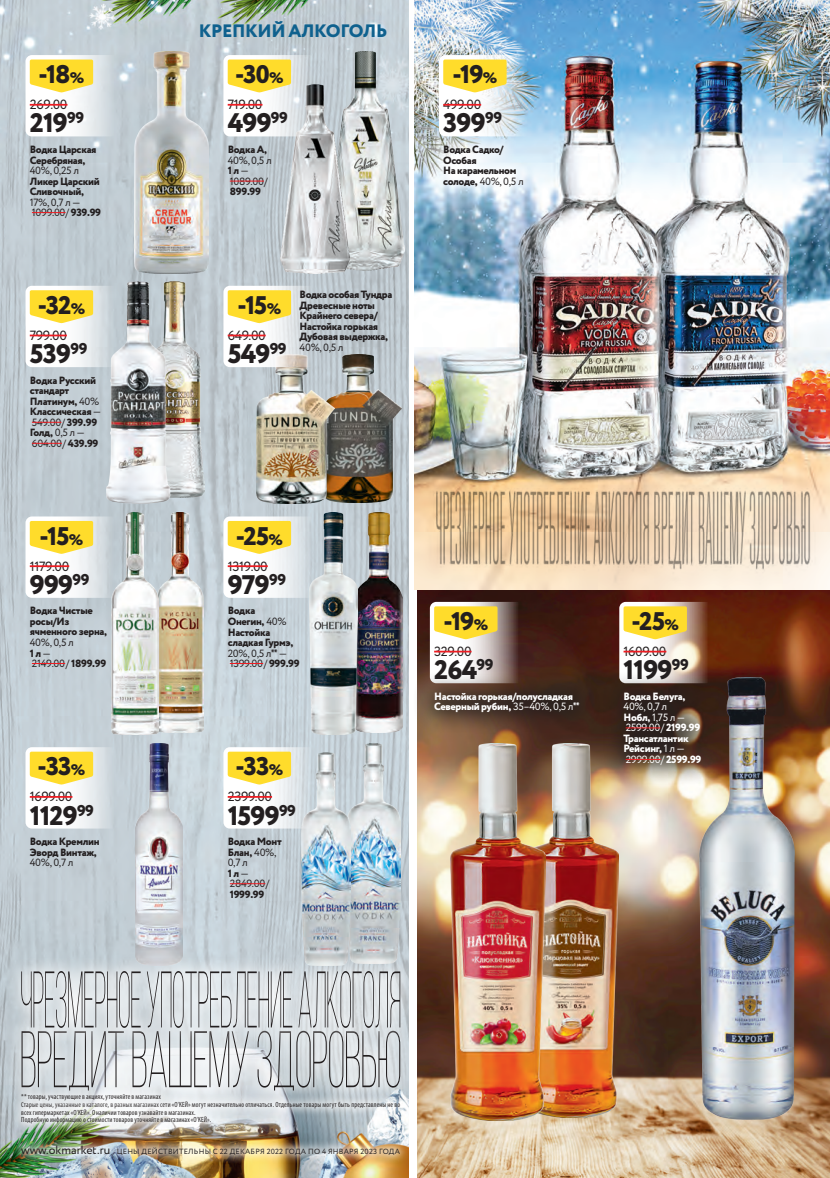
<style>
.page{position:relative;width:830px;height:1178px;background:#fff}
.page>*{position:absolute;margin:0;border:0;box-sizing:border-box;transform-origin:0 0}
.t1{font:800 26.85px "Circe";letter-spacing:-.03em;color:#231f20}
.t2{font:800 25.5px "Circe";letter-spacing:-.04em;color:#231f20}
.t3{font:800 18px "Circe";letter-spacing:-.015em;color:#0f618e}
.t4{font:13.35px "Circe";letter-spacing:-.03em;color:#231f20}
.t5{font:800 10.5px/10.5px "Circe";letter-spacing:-.03em;color:#231f20}
.t6{font:800 10.5px/10.5px "Circe";letter-spacing:-.03em;color:#fff}
.t7{font:10.5px/10.5px "Circe";letter-spacing:-.03em;color:#231f20}
.t8{font:condensed 7.5px/7.5px "Myriad Pro";letter-spacing:.02em;color:#231f20;scale:.95 1}
.t9{font:7.5px "Circe";letter-spacing:.03em;color:#231f20}
.s1{font-size:15.3px}
.s2{font-weight:800}
.s3{font-weight:400}
.s4{font-family:"PT Sans";font-weight:700;font-stretch:condensed}
.s5{font-size:12px}
</style>
<div class="page">
<img style="left:417px;top:589px;width:412px;height:589px">
<img style="left:415px;top:0;width:414px;height:589px">
<img style="left:0;top:0;width:408px;height:1178px">
<svg style="left:439px;top:55px;width:97px;height:81px"></svg>
<hr style="left:443px;top:104px;width:38px;height:2px;background:#ee1d23">
<svg style="left:443px;top:60px;width:63px;height:32px;background:#fddf43"></svg>
<svg style="left:428px;top:131px;width:110px;height:70px"></svg>
<img style="left:171px;top:282px;width:34px;height:216px">
<img style="left:107px;top:282px;width:64px;height:222px">
<svg style="left:25px;top:286px;width:98px;height:81px"></svg>
<hr style="left:30px;top:335px;width:37px;height:1px;background:#ee1d23">
<svg style="left:30px;top:290px;width:63px;height:33px;background:#fedf45"></svg>
<svg style="left:32px;top:422px;width:29px;height:1px"></svg>
<hr style="left:32px;top:443px;width:30px;height:1px;background:#ee1d23">
<img style="left:334px;top:354px;width:67px;height:148px">
<img style="left:256px;top:354px;width:78px;height:150px">
<svg style="left:223px;top:286px;width:98px;height:81px"></svg>
<hr style="left:227px;top:335px;width:38px;height:1px;background:#ee1d23">
<svg style="left:227px;top:290px;width:64px;height:33px;background:#fddf47"></svg>
<img style="left:326px;top:51px;width:78px;height:220px">
<img style="left:280px;top:84px;width:69px;height:189px">
<svg style="left:223px;top:55px;width:98px;height:81px"></svg>
<hr style="left:227px;top:104px;width:35px;height:2px;background:#ee1d23">
<svg style="left:227px;top:60px;width:64px;height:32px;background:#fedf44"></svg>
<hr style="left:230px;top:181px;width:34px;height:1px;background:#ee1d23">
<img style="left:134px;top:51px;width:74px;height:222px">
<svg style="left:25px;top:55px;width:98px;height:81px"></svg>
<hr style="left:30px;top:104px;width:37px;height:2px;background:#ee1d23">
<svg style="left:30px;top:60px;width:63px;height:32px;background:#fedf42"></svg>
<hr style="left:32px;top:212px;width:34px;height:1px;background:#ee1d23">
<img style="left:357px;top:512px;width:45px;height:221px">
<img style="left:310px;top:512px;width:47px;height:223px">
<svg style="left:223px;top:516px;width:98px;height:82px"></svg>
<hr style="left:227px;top:565px;width:41px;height:2px;background:#ee1d23">
<svg style="left:227px;top:521px;width:64px;height:33px;background:#fee047"></svg>
<hr style="left:230px;top:663px;width:33px;height:1px;background:#ee1d23">
<img style="left:158px;top:512px;width:45px;height:220px">
<img style="left:111px;top:512px;width:47px;height:223px">
<svg style="left:25px;top:516px;width:98px;height:82px"></svg>
<hr style="left:30px;top:565px;width:39px;height:2px;background:#ee1d23">
<svg style="left:30px;top:521px;width:63px;height:33px;background:#fddf45"></svg>
<hr style="left:32px;top:663px;width:33px;height:1px;background:#ee1d23">
<img style="left:135px;top:743px;width:47px;height:212px">
<svg style="left:25px;top:747px;width:98px;height:81px"></svg>
<hr style="left:30px;top:796px;width:42px;height:2px;background:#ee1d23">
<svg style="left:30px;top:752px;width:63px;height:32px;background:#fedf41"></svg>
<img style="left:346px;top:743px;width:54px;height:212px">
<img style="left:302px;top:752px;width:48px;height:203px">
<svg style="left:223px;top:747px;width:98px;height:81px"></svg>
<hr style="left:227px;top:796px;width:45px;height:2px;background:#ee1d23">
<svg style="left:227px;top:752px;width:64px;height:32px;background:#fedf44"></svg>
<hr style="left:230px;top:883px;width:35px;height:1px;background:#ee1d23">
<img style="left:545px;top:743px;width:73px;height:374px">
<img style="left:450px;top:743px;width:95px;height:377px">
<svg style="left:429px;top:602px;width:98px;height:81px"></svg>
<hr style="left:434px;top:651px;width:37px;height:1px;background:#ee1d23">
<svg style="left:434px;top:606px;width:63px;height:33px;background:#fcdd42"></svg>
<div style="left:412px;top:670px;width:189px;height:65px;background:#231f20;opacity:.8"></div>
<img style="left:699px;top:678px;width:94px;height:441px">
<svg style="left:619px;top:602px;width:97px;height:81px"></svg>
<hr style="left:623px;top:651px;width:43px;height:1px;background:#ee1d23">
<svg style="left:623px;top:606px;width:63px;height:33px;background:#fcdd43"></svg>
<div style="left:601px;top:670px;width:121px;height:116px;background:#231f20;opacity:.8"></div>
<hr style="left:625px;top:727px;width:35px;height:1px;background:#ee1d23">
<hr style="left:625px;top:759px;width:35px;height:1px;background:#ee1d23">
<img style="left:12px;top:1136px;width:107px;height:27px">
<svg style="left:6px;top:1043px;width:403px;height:62px"></svg>
<svg style="left:6px;top:955px;width:403px;height:88px;background:#c9d1d6"></svg>
<svg style="left:21px;top:971px;width:379px;height:119px;background:#c7cbce"></svg>
<img style="left:108px;top:1138px;width:300px;height:26px">
<img style="left:12px;top:1091px;width:396px;height:42px">
<svg style="left:12px;top:1084px;width:158px;height:26px"></svg>
<h3 class="t3" style="left:199px;top:18px;width:190px">КРЕПКИЙ АЛКОГОЛЬ</h3>
<h2 class="t2" style="left:39px;top:57px;width:47px">-18<span class="s1">%</span></h2>
<h2 class="t2" style="left:235px;top:57px;width:50px">-30<span class="s1">%</span></h2>
<h2 class="t2" style="left:452px;top:57px;width:46px">-19<span class="s1">%</span></h2>
<p class="t4" style="left:30px;top:96px;width:39px">269.00</p>
<p class="t4" style="left:227px;top:96px;width:36px">719.00</p>
<p class="t4" style="left:443px;top:96px;width:39px">499.00</p>
<h1 class="t1" style="left:30px;top:105px;width:56px">219<sup>99</sup></h1>
<h1 class="t1" style="left:227px;top:105px;width:62px">499<sup>99</sup></h1>
<h1 class="t1" style="left:443px;top:105px;width:60px">399<sup>99</sup></h1>
<p class="t5" style="left:30px;top:145px;width:68px">Водка Царская<br>Серебряная,</p>
<p class="t7" style="left:30px;top:166px;width:51px">40%, 0,25 л</p>
<p class="t5" style="left:30px;top:176px;width:72px">Ликер Царский<br>Сливочный,</p>
<p class="t7" style="left:30px;top:197px;width:73px">17%, 0,7 л —<br>1099.00/ <span class="s2">939.99</span></p>
<p class="t5" style="left:227px;top:145px;width:41px">Водка А,</p>
<p class="t7" style="left:227px;top:155px;width:45px">40%, 0,5 л<br><span class="s2">1 л</span> —<br>1089.00/</p>
<p class="t5" style="left:230px;top:187px;width:33px">899.99</p>
<p class="t5" style="left:443px;top:145px;width:82px">Водка Садко/<br>Особая<br>На карамельном солоде, <span class="s3">40%, 0,5 л</span></p>
<h2 class="t2" style="left:38px;top:288px;width:49px">-32<span class="s1">%</span></h2>
<p class="t4" style="left:30px;top:326px;width:39px">799.00</p>
<h1 class="t1" style="left:30px;top:336px;width:59px">539<sup>99</sup></h1>
<h2 class="t2" style="left:237px;top:288px;width:45px">-15<span class="s1">%</span></h2>
<p class="t5" style="left:299px;top:290px;width:94px">Водка особая Тундра<br>Древесные ноты<br>Крайнего севера/<br>Настойка горькая<br>Дубовая выдержка,</p>
<p class="t7" style="left:299px;top:342px;width:45px">40%, 0,5 л</p>
<p class="t4" style="left:227px;top:326px;width:39px">649.00</p>
<h1 class="t1" style="left:227px;top:336px;width:60px">549<sup>99</sup></h1>
<p class="t5" style="left:30px;top:375px;width:73px">Водка Русский стандарт<br>Платинум, <span class="s3">40%<br></span>Классическая <span class="s3">—<br>549.00/</span> 399.99<br>Голд, <span class="s3">0,5 л —<br>604.00/</span> 439.99</p>
<h2 class="t2" style="left:40px;top:519px;width:45px">-15<span class="s1">%</span></h2>
<h2 class="t2" style="left:235px;top:519px;width:49px">-25<span class="s1">%</span></h2>
<p class="t4" style="left:30px;top:557px;width:41px">1179.00</p>
<p class="t4" style="left:227px;top:557px;width:42px">1319.00</p>
<h1 class="t1" style="left:30px;top:566px;width:61px">999<sup>99</sup></h1>
<h1 class="t1" style="left:227px;top:566px;width:60px">979<sup>99</sup></h1>
<p class="t5" style="left:30px;top:606px;width:79px">Водка Чистые росы/Из ячменного зерна,</p>
<p class="t7" style="left:30px;top:637px;width:78px">40%, 0,5 л<br><span class="s2">1 л</span> —<br>2149.00/ <span class="s2">1899.99</span></p>
<p class="t5" style="left:227px;top:606px;width:73px">Водка<br>Онегин, <span class="s3">40%<br></span>Настойка сладкая Гурмэ,<br><span class="s3">20%, 0,5 л</span><span class="s4">**</span> <span class="s3">—<br>1399.00/</span> 999.99</p>
<h2 class="t2" style="left:443px;top:604px;width:46px">-19<span class="s1">%</span></h2>
<h2 class="t2" style="left:631px;top:604px;width:49px">-25<span class="s1">%</span></h2>
<p class="t4" style="left:434px;top:643px;width:39px">329.00</p>
<p class="t4" style="left:623px;top:643px;width:44px">1609.00</p>
<h1 class="t1" style="left:434px;top:652px;width:61px">264<sup>99</sup></h1>
<h1 class="t1" style="left:623px;top:652px;width:67px">1199<sup>99</sup></h1>
<h2 class="t2" style="left:38px;top:749px;width:49px">-33<span class="s1">%</span></h2>
<h2 class="t2" style="left:235px;top:749px;width:49px">-33<span class="s1">%</span></h2>
<p class="t6" style="left:434px;top:692px;width:147px">Настойка горькая/полусладкая<br>Северный рубин, <span class="s3">35–40%, 0,5 л</span><span class="s4">**</span></p>
<p class="t6" style="left:623px;top:692px;width:63px">Водка Белуга,</p>
<p class="t6" style="left:623px;top:702px;width:79px"><span class="s3">40%, 0,7 л<br></span>Нобл, <span class="s3">1,75 л —<br>2599.00/</span> 2199.99<br>Трансатлантик<br>Рейсинг, <span class="s3">1 л —<br>2999.00/</span> 2599.99</p>
<p class="t4" style="left:30px;top:788px;width:44px">1699.00</p>
<p class="t4" style="left:227px;top:788px;width:46px">2399.00</p>
<h1 class="t1" style="left:30px;top:797px;width:66px">1129<sup>99</sup></h1>
<h1 class="t1" style="left:227px;top:797px;width:70px">1599<sup>99</sup></h1>
<p class="t5" style="left:30px;top:837px;width:71px">Водка Кремлин<br>Эворд Винтаж,</p>
<p class="t7" style="left:30px;top:858px;width:45px">40%, 0,7 л</p>
<p class="t7" style="left:227px;top:837px;width:56px"><span class="s2">Водка Монт<br>Блан,</span> 40%,<br>0,7 л<br><span class="s2">1 л</span> —<br>2849.00/</p>
<p class="t5" style="left:230px;top:889px;width:36px">1999.99</p>
<p class="t8" style="left:21px;top:1093px;width:148px">** товары, участвующие в акциях, уточняйте в магазинах</p>
<p class="t8" style="left:21px;top:1101px;width:400px">Старые цены, указанные в каталоге, в разных магазинах сети «О'КЕЙ» могут незначительно отличаться. Отдельные товары могут быть представлены не во всех гипермаркетах «О'КЕЙ». О наличии товаров узнавайте в магазинах.<br>Подробную информацию о стоимости товаров уточняйте в магазинах «О'КЕЙ».</p>
<p class="t9" style="left:21px;top:1146px;width:380px"><span class="s5">www.okmarket.ru</span> ЦЕНЫ ДЕЙСТВИТЕЛЬНЫ с 22 де кабря 2022 года по 4 января 2023 года</p>
</div>
